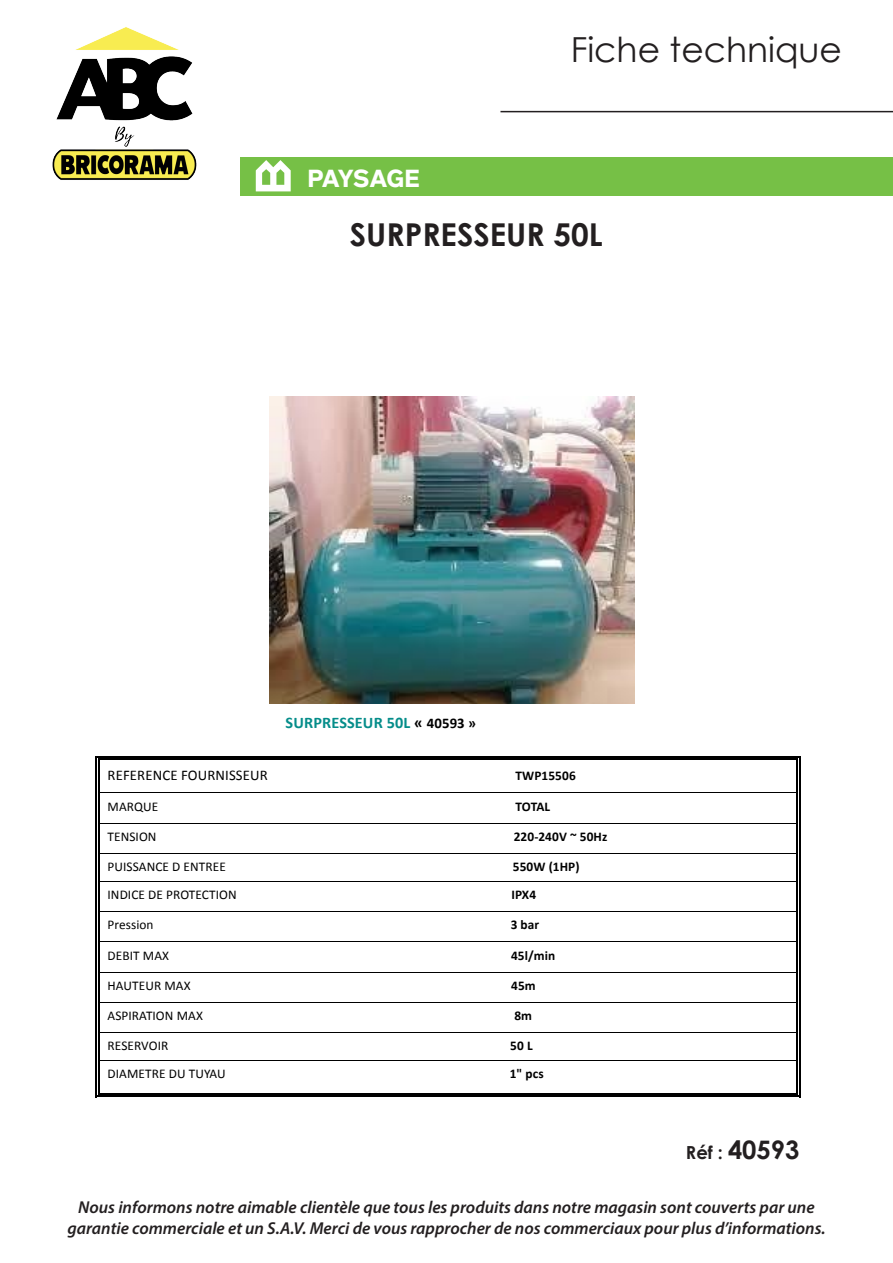
<style>
.page{position:relative;width:893px;height:1263px;background:#fff}
.page>*{position:absolute;margin:0;border:0;box-sizing:border-box;transform-origin:0 0}
.t1{font:34.5px "Century Gothic";color:#231f20}
.t2{font:700 31.5px "Century Gothic";color:#231f20}
.t3{font:700 25.5px "Century Gothic";color:#231f20}
.t4{font:700 24px "Infra";letter-spacing:-.035em;color:#fff}
.t5{font:italic 600 17.25px/20.7px "Myriad Pro";color:#231f20;text-align:center}
.t6{font:700 16.2px "Calibri";letter-spacing:.01em;color:#058d8a}
.t7{font:14.7px "Calibri";letter-spacing:.01em;color:#000}
.t8{font:13.35px "Calibri";letter-spacing:.005em;color:#000}
.t9{font:700 13.35px "Calibri";letter-spacing:.005em;color:#000}
.s1{color:#000}
.s2{font-size:14.7px;color:#000}
.s3{font-size:18px}
</style>
<div class="page">
<hr style="left:500px;top:111px;width:393px;height:1px;background:#231f20">
<img style="left:52px;top:27px;width:145px;height:153px">
<div style="left:240px;top:157px;width:653px;height:39px;background:#76c046"></div>
<svg style="left:256px;top:160px;width:35px;height:31px"></svg>
<hr style="left:99px;top:756px;width:697px;height:1px;background:#000">
<hr style="left:99px;top:759px;width:697px;height:1px;background:#000">
<svg style="left:796px;top:756px;width:5px;height:9px"></svg>
<hr style="left:799px;top:765px;width:2px;height:27px;background:#000">
<hr style="left:796px;top:765px;width:2px;height:27px;background:#000">
<hr style="left:99px;top:792px;width:697px;height:1px;background:#000">
<svg style="left:796px;top:792px;width:5px;height:6px"></svg>
<hr style="left:799px;top:798px;width:2px;height:25px;background:#000">
<hr style="left:796px;top:798px;width:2px;height:25px;background:#000">
<hr style="left:99px;top:823px;width:697px;height:1px;background:#000">
<svg style="left:796px;top:823px;width:5px;height:5px"></svg>
<hr style="left:799px;top:828px;width:2px;height:25px;background:#000">
<hr style="left:796px;top:828px;width:2px;height:25px;background:#000">
<hr style="left:99px;top:853px;width:697px;height:1px;background:#000">
<svg style="left:796px;top:853px;width:5px;height:5px"></svg>
<hr style="left:799px;top:858px;width:2px;height:23px;background:#000">
<hr style="left:796px;top:858px;width:2px;height:23px;background:#000">
<hr style="left:99px;top:881px;width:697px;height:1px;background:#000">
<svg style="left:796px;top:881px;width:5px;height:5px"></svg>
<hr style="left:799px;top:886px;width:2px;height:25px;background:#000">
<hr style="left:796px;top:886px;width:2px;height:25px;background:#000">
<hr style="left:99px;top:911px;width:697px;height:1px;background:#000">
<svg style="left:796px;top:911px;width:5px;height:6px"></svg>
<hr style="left:799px;top:917px;width:2px;height:25px;background:#000">
<hr style="left:796px;top:917px;width:2px;height:25px;background:#000">
<hr style="left:99px;top:942px;width:697px;height:1px;background:#000">
<svg style="left:796px;top:942px;width:5px;height:5px"></svg>
<hr style="left:799px;top:947px;width:2px;height:25px;background:#000">
<hr style="left:796px;top:947px;width:2px;height:25px;background:#000">
<hr style="left:99px;top:972px;width:697px;height:1px;background:#000">
<svg style="left:796px;top:972px;width:5px;height:5px"></svg>
<hr style="left:799px;top:977px;width:2px;height:25px;background:#000">
<hr style="left:796px;top:977px;width:2px;height:25px;background:#000">
<hr style="left:99px;top:1002px;width:697px;height:1px;background:#000">
<svg style="left:796px;top:1002px;width:5px;height:5px"></svg>
<hr style="left:799px;top:1007px;width:2px;height:25px;background:#000">
<hr style="left:796px;top:1007px;width:2px;height:25px;background:#000">
<hr style="left:99px;top:1032px;width:697px;height:1px;background:#000">
<svg style="left:796px;top:1032px;width:5px;height:6px"></svg>
<hr style="left:799px;top:1038px;width:2px;height:22px;background:#000">
<hr style="left:796px;top:1038px;width:2px;height:22px;background:#000">
<hr style="left:99px;top:1060px;width:697px;height:1px;background:#000">
<svg style="left:796px;top:1060px;width:5px;height:5px"></svg>
<svg style="left:95px;top:756px;width:4px;height:341px"></svg>
<hr style="left:99px;top:1096px;width:697px;height:1px;background:#000">
<hr style="left:99px;top:1093px;width:697px;height:1px;background:#000">
<hr style="left:799px;top:1065px;width:2px;height:28px;background:#000">
<hr style="left:796px;top:1065px;width:2px;height:28px;background:#000">
<svg style="left:796px;top:1093px;width:5px;height:4px"></svg>
<img style="left:269px;top:396px;width:366px;height:307px">
<h1 class="t1" style="left:571px;top:29px;width:273px">Fiche technique</h1>
<h3 class="t4" style="left:308px;top:161px;width:114px">PAYSAGE</h3>
<p class="t2" style="left:350px;top:215px;width:254px">SURPRESSEUR 50L</p>
<p class="t6" style="left:286px;top:713px;width:192px">SURPRESSEUR 50L <span class="s1">«</span> <span class="s2">40593 »</span></p>
<p class="t7" style="left:108px;top:765px;width:162px">REFERENCE FOURNISSEUR</p>
<p class="t9" style="left:515px;top:767px;width:62px">TWP15506</p>
<p class="t8" style="left:108px;top:798px;width:52px">MARQUE</p>
<p class="t9" style="left:516px;top:798px;width:36px">TOTAL</p>
<p class="t8" style="left:108px;top:828px;width:51px">TENSION</p>
<p class="t9" style="left:514px;top:828px;width:95px">220-240V ~ 50Hz</p>
<p class="t8" style="left:108px;top:858px;width:120px">PUISSANCE D ENTREE</p>
<p class="t9" style="left:513px;top:858px;width:68px">550W (1HP)</p>
<p class="t8" style="left:108px;top:886px;width:131px">INDICE DE PROTECTION</p>
<p class="t9" style="left:511px;top:886px;width:26px">IPX4</p>
<p class="t8" style="left:108px;top:916px;width:47px">Pression</p>
<p class="t9" style="left:511px;top:916px;width:30px">3 bar</p>
<p class="t8" style="left:108px;top:947px;width:63px">DEBIT MAX</p>
<p class="t9" style="left:511px;top:947px;width:46px">45l/min</p>
<p class="t8" style="left:108px;top:977px;width:85px">HAUTEUR MAX</p>
<p class="t9" style="left:511px;top:977px;width:26px">45m</p>
<p class="t8" style="left:108px;top:1007px;width:97px">ASPIRATION MAX</p>
<p class="t9" style="left:514px;top:1007px;width:19px">8m</p>
<p class="t8" style="left:108px;top:1037px;width:62px">RESERVOIR</p>
<p class="t9" style="left:510px;top:1037px;width:24px">50 L</p>
<p class="t8" style="left:108px;top:1065px;width:120px">DIAMETRE DU TUYAU</p>
<p class="t9" style="left:510px;top:1065px;width:36px">1" pcs</p>
<p class="t3" style="left:686px;top:1133px;width:115px"><span class="s3">Réf :</span> 40593</p>
<p class="t5" style="left:67px;top:1196px;width:760px">Nous informons notre aimable clientèle que tous les produits dans notre magasin sont couverts par une garantie commerciale et un S.A.V. Merci de vous rapprocher de nos commerciaux pour plus d’informations.</p>
</div>
